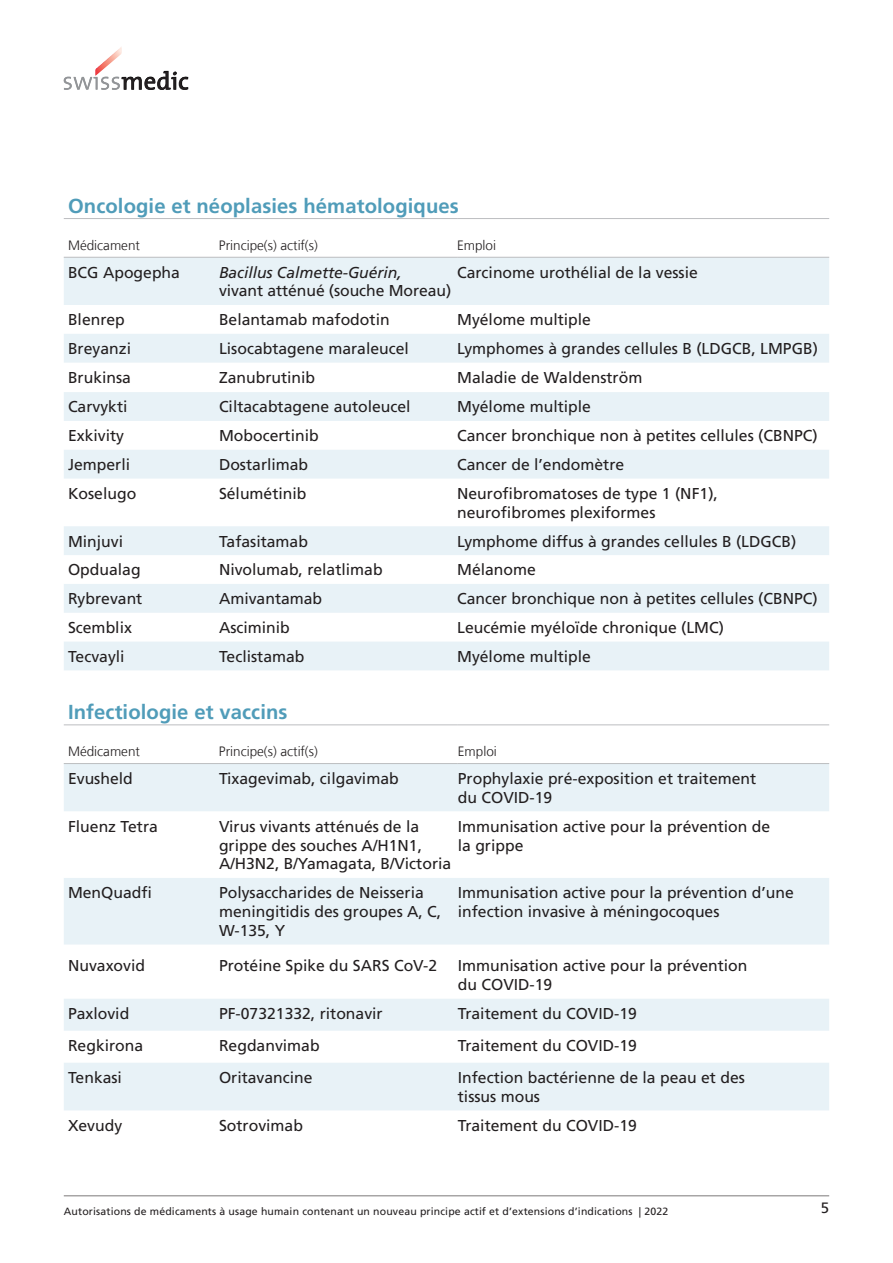
<style>
.page{position:relative;width:893px;height:1263px;background:#fff}
.page>*{position:absolute;margin:0;border:0;box-sizing:border-box;transform-origin:0 0}
.t1{font:700 20.25px "Frutiger LT Com";letter-spacing:.005em;color:#509cb9}
.t2{font:15.75px/18.9px "Frutiger LT Com";color:#231f20}
.t3{font:italic 15.75px "Frutiger LT Com";letter-spacing:-.005em;color:#231f20}
.t4{font:15px "Frutiger LT Com";color:#231f20}
.t5{font:300 13.5px "Frutiger LT Com";color:#231f20}
.t6{font:10.5px "Frutiger LT Com";letter-spacing:.015em;color:#231f20}
</style>
<div class="page">
<svg style="left:64px;top:48px;width:124px;height:42px"></svg>
<hr style="left:64px;top:1195px;width:765px;height:1px;background:#231f20">
<svg style="left:64px;top:258px;width:765px;height:412px;fill:#e8f2f7"></svg>
<hr style="left:64px;top:257px;width:155px;height:1px;background:#bcbdc0">
<hr style="left:219px;top:257px;width:238px;height:1px;background:#bcbdc0">
<hr style="left:457px;top:257px;width:372px;height:1px;background:#bcbdc0">
<hr style="left:64px;top:218px;width:155px;height:1px;background:#bcbdc0">
<hr style="left:219px;top:218px;width:238px;height:1px;background:#bcbdc0">
<hr style="left:457px;top:218px;width:372px;height:1px;background:#bcbdc0">
<svg style="left:64px;top:764px;width:765px;height:180px;fill:#e8f2f7"></svg>
<hr style="left:64px;top:763px;width:155px;height:1px;background:#bcbdc0">
<hr style="left:219px;top:763px;width:239px;height:1px;background:#bcbdc0">
<hr style="left:458px;top:763px;width:371px;height:1px;background:#bcbdc0">
<hr style="left:64px;top:724px;width:155px;height:1px;background:#bcbdc0">
<hr style="left:219px;top:724px;width:239px;height:1px;background:#bcbdc0">
<hr style="left:458px;top:724px;width:371px;height:1px;background:#bcbdc0">
<svg style="left:64px;top:999px;width:765px;height:111px;fill:#e8f2f7"></svg>
<p class="t1" style="left:68px;top:194px;width:392px">Oncologie et néoplasies hématologiques</p>
<p class="t5" style="left:68px;top:237px;width:73px">Médicament</p>
<p class="t5" style="left:219px;top:237px;width:100px">Principe(s) actif(s)</p>
<p class="t5" style="left:457px;top:237px;width:41px">Emploi</p>
<p class="t2" style="left:68px;top:263px;width:113px">BCG Apogepha</p>
<p class="t3" style="left:219px;top:263px;width:184px">Bacillus Calmette-Guérin,</p>
<p class="t2" style="left:219px;top:282px;width:234px">vivant atténué (souche Moreau)</p>
<p class="t2" style="left:457px;top:263px;width:242px">Carcinome urothélial de la vessie</p>
<p class="t2" style="left:68px;top:310px;width:58px">Blenrep</p>
<p class="t2" style="left:219px;top:310px;width:172px">Belantamab mafodotin</p>
<p class="t2" style="left:457px;top:310px;width:135px">Myélome multiple</p>
<p class="t2" style="left:68px;top:339px;width:65px">Breyanzi</p>
<p class="t2" style="left:219px;top:339px;width:191px">Lisocabtagene maraleucel</p>
<p class="t2" style="left:457px;top:339px;width:362px">Lymphomes à grandes cellules B (LDGCB, LMPGB)</p>
<p class="t2" style="left:68px;top:368px;width:65px">Brukinsa</p>
<p class="t2" style="left:219px;top:368px;width:98px">Zanubrutinib</p>
<p class="t2" style="left:457px;top:368px;width:187px">Maladie de Waldenström</p>
<p class="t2" style="left:68px;top:398px;width:61px">Carvykti</p>
<p class="t2" style="left:219px;top:398px;width:193px">Ciltacabtagene autoleucel</p>
<p class="t2" style="left:457px;top:398px;width:135px">Myélome multiple</p>
<p class="t2" style="left:68px;top:426px;width:58px">Exkivity</p>
<p class="t2" style="left:219px;top:426px;width:101px">Mobocertinib</p>
<p class="t2" style="left:457px;top:426px;width:362px">Cancer bronchique non à petites cellules (CBNPC)</p>
<p class="t2" style="left:68px;top:455px;width:64px">Jemperli</p>
<p class="t2" style="left:219px;top:455px;width:91px">Dostarlimab</p>
<p class="t2" style="left:457px;top:455px;width:169px">Cancer de l’endomètre</p>
<p class="t2" style="left:68px;top:484px;width:70px">Koselugo</p>
<p class="t2" style="left:219px;top:484px;width:89px">Sélumétinib</p>
<p class="t2" style="left:457px;top:484px;width:262px">Neurofibromatoses de type 1 (NF1), neurofibromes plexiformes</p>
<p class="t2" style="left:68px;top:532px;width:57px">Minjuvi</p>
<p class="t2" style="left:219px;top:532px;width:91px">Tafasitamab</p>
<p class="t2" style="left:457px;top:532px;width:341px">Lymphome diffus à grandes cellules B (LDGCB)</p>
<p class="t2" style="left:68px;top:561px;width:74px">Opdualag</p>
<p class="t2" style="left:219px;top:561px;width:165px">Nivolumab, relatlimab</p>
<p class="t2" style="left:457px;top:561px;width:80px">Mélanome</p>
<p class="t2" style="left:68px;top:589px;width:76px">Rybrevant</p>
<p class="t2" style="left:219px;top:589px;width:105px">Amivantamab</p>
<p class="t2" style="left:457px;top:589px;width:362px">Cancer bronchique non à petites cellules (CBNPC)</p>
<p class="t2" style="left:68px;top:618px;width:65px">Scemblix</p>
<p class="t2" style="left:219px;top:618px;width:72px">Asciminib</p>
<p class="t2" style="left:457px;top:618px;width:268px">Leucémie myéloïde chronique (LMC)</p>
<p class="t2" style="left:68px;top:647px;width:58px">Tecvayli</p>
<p class="t2" style="left:219px;top:647px;width:87px">Teclistamab</p>
<p class="t2" style="left:457px;top:647px;width:135px">Myélome multiple</p>
<p class="t1" style="left:68px;top:700px;width:221px">Infectiologie et vaccins</p>
<p class="t5" style="left:68px;top:743px;width:73px">Médicament</p>
<p class="t5" style="left:219px;top:743px;width:100px">Principe(s) actif(s)</p>
<p class="t5" style="left:458px;top:743px;width:41px">Emploi</p>
<p class="t2" style="left:68px;top:769px;width:66px">Evusheld</p>
<p class="t2" style="left:219px;top:769px;width:181px">Tixagevimab, cilgavimab</p>
<p class="t2" style="left:458px;top:769px;width:300px">Prophylaxie pré-exposition et traitement du COVID-19</p>
<p class="t2" style="left:68px;top:817px;width:91px">Fluenz Tetra</p>
<p class="t2" style="left:219px;top:817px;width:234px">Virus vivants atténués de la grippe des souches A/H1N1,<br>A/H3N2, B/Yamagata, B/Victoria</p>
<p class="t2" style="left:458px;top:817px;width:314px">Immunisation active pour la prévention de la grippe</p>
<p class="t2" style="left:68px;top:883px;width:86px">MenQuadfi</p>
<p class="t2" style="left:219px;top:883px;width:224px">Polysaccharides de Neisseria meningitidis des groupes A, C,<br>W-135, Y</p>
<p class="t2" style="left:458px;top:883px;width:338px">Immunisation active pour la prévention d’une infection invasive à méningocoques</p>
<p class="t2" style="left:68px;top:956px;width:79px">Nuvaxovid</p>
<p class="t2" style="left:219px;top:956px;width:220px">Protéine Spike du SARS CoV-2</p>
<p class="t2" style="left:458px;top:956px;width:291px">Immunisation active pour la prévention du COVID-19</p>
<p class="t2" style="left:68px;top:1004px;width:63px">Paxlovid</p>
<p class="t2" style="left:219px;top:1004px;width:165px">PF-07321332, ritonavir</p>
<p class="t2" style="left:458px;top:1004px;width:181px">Traitement du COVID-19</p>
<p class="t2" style="left:68px;top:1036px;width:77px">Regkirona</p>
<p class="t2" style="left:219px;top:1036px;width:102px">Regdanvimab</p>
<p class="t2" style="left:458px;top:1036px;width:181px">Traitement du COVID-19</p>
<p class="t2" style="left:68px;top:1068px;width:55px">Tenkasi</p>
<p class="t2" style="left:219px;top:1068px;width:95px">Oritavancine</p>
<p class="t2" style="left:458px;top:1068px;width:289px">Infection bactérienne de la peau et des tissus mous</p>
<p class="t2" style="left:68px;top:1116px;width:56px">Xevudy</p>
<p class="t2" style="left:219px;top:1116px;width:86px">Sotrovimab</p>
<p class="t2" style="left:458px;top:1116px;width:181px">Traitement du COVID-19</p>
<p class="t6" style="left:64px;top:1205px;width:606px">Autorisations de médicaments à usage humain contenant un nouveau principe actif et d’extensions d’indications | 2022</p>
<p class="t4" style="left:821px;top:1199px;width:10px">5</p>
</div>
